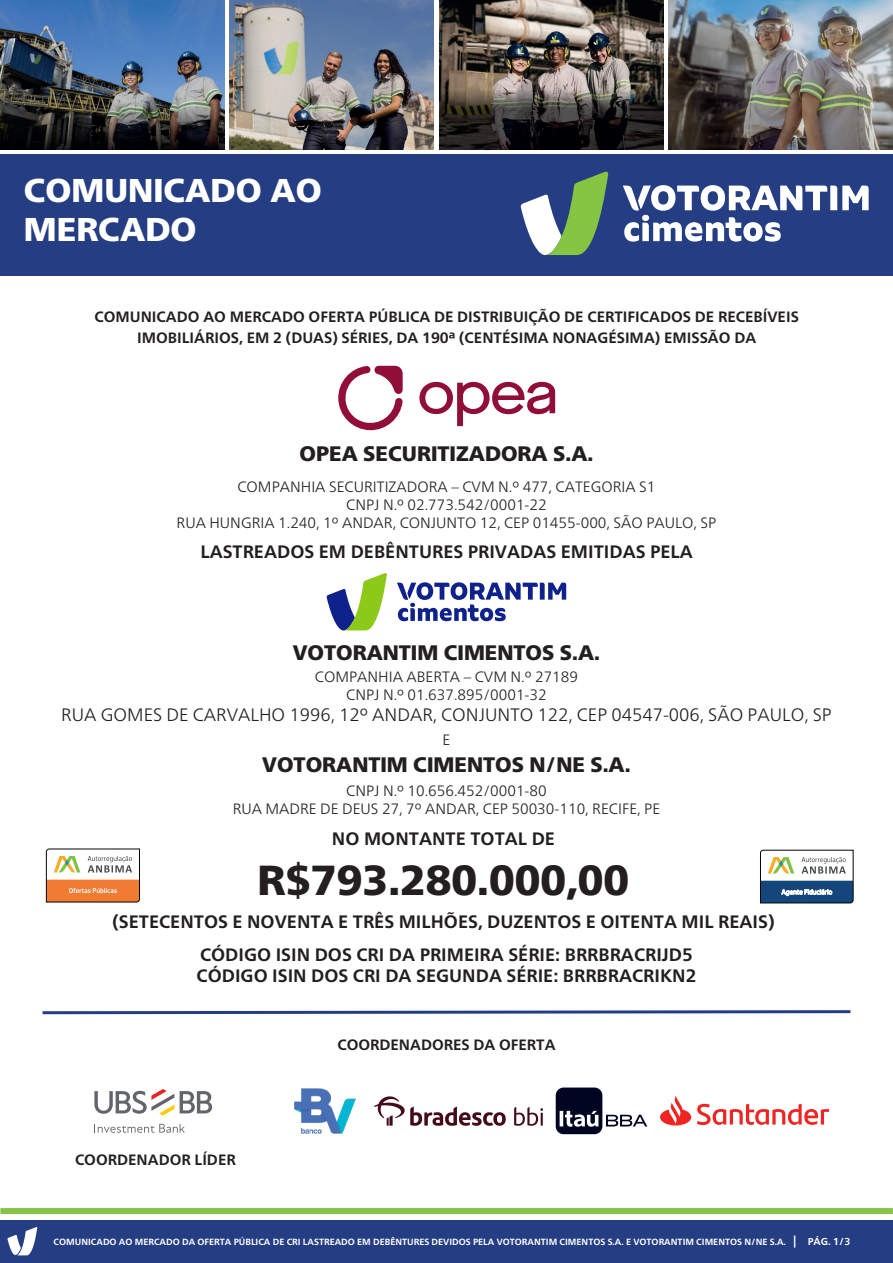
<style>
.page{position:relative;width:893px;height:1263px;background:#fff}
.page>*{position:absolute;margin:0;border:0;box-sizing:border-box;transform-origin:0 0}
.t1{font:900 42px "Frutiger Neue LT";color:#231f20}
.t2{font:900 33px/39.6px "Frutiger Neue LT";color:#fff}
.t3{font:900 21px "Frutiger Neue LT";color:#231f20}
.t4{font:700 18px "Frutiger Neue LT";color:#231f20}
.t5{font:300 18px "Frutiger Neue LT";color:#231f20}
.t6{font:300 15px "Frutiger Neue LT";color:#231f20}
.t7{font:700 15px/21px "Frutiger Neue LT";color:#231f20;text-align:center}
.t8{font:700 9px "Frutiger Neue LT";color:#fff}
.t9{font:6.75px "Dobra W01";color:#fff;scale:1.05 1}
.s1{font-size:12px}
.s2{font-size:10.05px}
</style>
<div class="page">
<div style="left:0;top:1208px;width:893px;height:6px;background:#85c445"></div>
<div style="left:0;top:154px;width:893px;height:122px;background:#253d82"></div>
<svg style="left:623px;top:185px;width:246px;height:57px"></svg>
<svg style="left:520px;top:171px;width:88px;height:84px"></svg>
<div style="left:0;top:1220px;width:893px;height:42px;background:#253d82"></div>
<svg style="left:7px;top:1227px;width:30px;height:28px"></svg>
<img style="left:0;top:0;width:225px;height:149px">
<img style="left:439px;top:0;width:224px;height:149px">
<img style="left:230px;top:0;width:204px;height:149px">
<img style="left:669px;top:0;width:224px;height:149px">
<svg style="left:42px;top:1010px;width:809px;height:5px"></svg>
<svg style="left:180px;top:1091px;width:32px;height:22px"></svg>
<svg style="left:94px;top:1089px;width:80px;height:26px"></svg>
<svg style="left:94px;top:1124px;width:91px;height:9px"></svg>
<img style="left:294px;top:1088px;width:62px;height:46px">
<svg style="left:374px;top:1096px;width:132px;height:30px"></svg>
<svg style="left:514px;top:1107px;width:29px;height:19px"></svg>
<svg style="left:660px;top:1096px;width:169px;height:29px"></svg>
<svg style="left:556px;top:1087px;width:91px;height:47px"></svg>
<svg style="left:419px;top:382px;width:136px;height:44px"></svg>
<svg style="left:338px;top:366px;width:65px;height:64px"></svg>
<svg style="left:397px;top:582px;width:169px;height:39px"></svg>
<svg style="left:327px;top:573px;width:60px;height:57px"></svg>
<svg style="left:760px;top:850px;width:93px;height:53px"></svg>
<svg style="left:46px;top:849px;width:94px;height:53px"></svg>
<h2 class="t2" style="left:24px;top:170px;width:299px">COMUNICADO AO<br>MERCADO</h2>
<p class="t7" style="left:94px;top:307px;width:706px">COMUNICADO AO MERCADO OFERTA PÚBLICA DE DISTRIBUIÇÃO DE CERTIFICADOS DE RECEBÍVEIS<br>IMOBILIÁRIOS, EM 2 (DUAS) SÉRIES, DA 190ª (CENTÉSIMA NONAGÉSIMA) EMISSÃO DA</p>
<p class="t3" style="left:300px;top:441px;width:295px">OPEA SECURITIZADORA S.A.</p>
<p class="t6" style="left:237px;top:477px;width:420px">COMPANHIA SECURITIZADORA – CVM N.º 477, CATEGORIA S1</p>
<p class="t6" style="left:346px;top:495px;width:202px">CNPJ N.º 02.773.542/0001-22</p>
<p class="t6" style="left:177px;top:513px;width:541px">RUA HUNGRIA 1.240, 1º ANDAR, CONJUNTO 12, CEP 01455-000, SÃO PAULO, SP</p>
<p class="t4" style="left:200px;top:541px;width:494px">LASTREADOS EM DEBÊNTURES PRIVADAS EMITIDAS PELA</p>
<p class="t3" style="left:293px;top:640px;width:309px">VOTORANTIM CIMENTOS S.A.</p>
<p class="t6" style="left:315px;top:667px;width:265px">COMPANHIA ABERTA – CVM N.º 27189</p>
<p class="t6" style="left:346px;top:685px;width:202px">CNPJ N.º 01.637.895/0001-32</p>
<p class="t5" style="left:61px;top:704px;width:772px">RUA GOMES DE CARVALHO 1996, 12º ANDAR, CONJUNTO 122, CEP 04547-006, SÃO PAULO, SP</p>
<p class="t6" style="left:443px;top:731px;width:9px">E</p>
<p class="t3" style="left:262px;top:752px;width:370px">VOTORANTIM CIMENTOS N/NE S.A.</p>
<p class="t6" style="left:346px;top:781px;width:202px">CNPJ N.º 10.656.452/0001-80</p>
<p class="t6" style="left:233px;top:799px;width:429px">RUA MADRE DE DEUS 27, 7º ANDAR, CEP 50030-110, RECIFE, PE</p>
<p class="t4" style="left:332px;top:828px;width:225px">NO MONTANTE TOTAL DE</p>
<p class="t1" style="left:258px;top:855px;width:373px">R$793.280.000,00</p>
<p class="t9" style="left:781px;top:888px;width:50px">Agente Fiduciário</p>
<p class="t4" style="left:112px;top:910px;width:663px">(SETECENTOS E NOVENTA E TRÊS MILHÕES, DUZENTOS E OITENTA MIL REAIS)</p>
<p class="t4" style="left:200px;top:944px;width:494px">CÓDIGO ISIN DOS CRI DA PRIMEIRA SÉRIE: BRRBRACRIJD5</p>
<p class="t4" style="left:197px;top:965px;width:501px">CÓDIGO ISIN DOS CRI DA SEGUNDA SÉRIE: BRRBRACRIKN2</p>
<p class="t7" style="left:75px;top:1149px;width:162px">COORDENADOR LÍDER</p>
<p class="t7" style="left:337px;top:1034px;width:220px">COORDENADORES DA OFERTA</p>
<p class="t8" style="left:54px;top:1236px;width:798px">COMUNICADO AO MERCADO DA OFERTA PÚBLICA DE CRI LASTREADO EM DEBÊNTURES DEVIDOS PELA VOTORANTIM CIMENTOS S.A. E VOTORANTIM CIMENTOS N/NE S.A. <span class="s1">|</span> <span class="s2">PÁG. 1/3</span></p>
</div>
